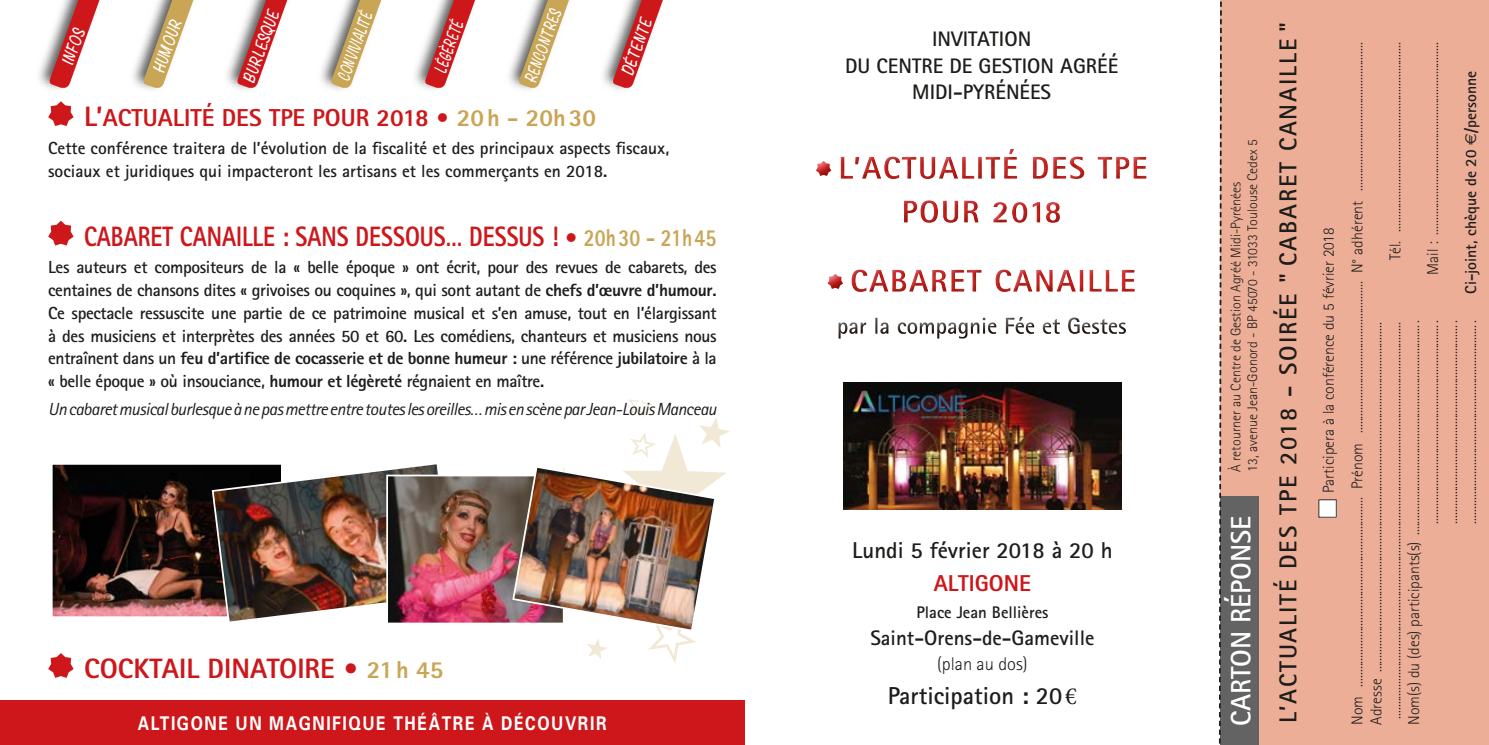
<style>
.page{position:relative;width:1489px;height:745px;background:#fff}
.page>*{position:absolute;margin:0;border:0;box-sizing:border-box;transform-origin:0 0}
.t1{font:800 28px "Rotis Sans Serif";color:#cd171a;scale:.82 1}
.t2{font:800 28px "Rotis Sans Serif";color:#cd171a}
.t3{font:700 28px "Rotis Sans Serif";color:#fff}
.t4{font:700 24.5px "Rotis Sans Serif";letter-spacing:.075em;color:#1d1d1b}
.t5{font:800 24.5px "Rotis Sans Serif";color:#cd171a}
.t6{font:700 24.5px "Rotis Sans Serif";color:#1d1d1b}
.t7{font:700 22.93px "Rotis Sans Serif";color:#1d1d1b}
.t8{font:800 22.93px "Rotis Sans Serif";color:#cd171a}
.t9{font:700 21px/26.2px "Rotis Sans Serif";color:#1d1d1b;text-align:center}
.t10{font:700 18.9px "Univers";letter-spacing:.1em;color:#fff;scale:.83 1}
.t11{font:300 18.38px "Rotis Sans Serif";color:#1d1d1b}
.t12{font:700 17.5px/22.8px "Rotis Sans Serif";color:#1d1d1b}
.t13{font:italic 17.5px "Rotis Sans Serif";letter-spacing:-.03em;color:#1d1d1b}
.t14{font:700 16.8px "Rotis Sans Serif";color:#1d1d1b}
.t15{font:300 15.75px/18.9px "Rotis Sans Serif";color:#1d1d1b}
.t16{font:700 15.75px "Rotis Sans Serif";color:#1d1d1b}
.t17{font:700 14.7px "Noteworthy";color:#fff;scale:.8 1}
.t18{font:700 14.7px "Noteworthy";color:#fff;scale:.65 1}
.t19{font:700 14.7px "Noteworthy";color:#fff;scale:.7 1}
.t20{font:300 14px/16.8px "Rotis Sans Serif";color:#1d1d1b}
.s1{font-size:28px}
.s2{color:#c9a556}
.s3{font-size:24.5px}
.s4{font-size:24.5px;color:#c9a556}
.s5{font-weight:800}
.s6{font-family:"Minion Pro";font-weight:400}
.s7{font-family:"Euro Sans";font-weight:400}
</style>
<div class="page">
<div style="left:0;top:699px;width:744px;height:45px;background:#cd171a"></div>
<div style="left:1220px;top:0;width:268px;height:744px;background:#ecae97"></div>
<div style="left:1220px;top:496px;width:38px;height:248px;background:#646363"></div>
<svg style="left:1218px;top:2px;width:3px;height:741px"></svg>
<svg style="left:1318px;top:499px;width:18px;height:18px"></svg>
<svg style="left:48px;top:101px;width:26px;height:25px"></svg>
<svg style="left:48px;top:220px;width:26px;height:25px"></svg>
<img style="left:816px;top:161px;width:15px;height:15px">
<img style="left:840px;top:149px;width:306px;height:30px">
<img style="left:904px;top:200px;width:155px;height:23px">
<img style="left:827px;top:274px;width:16px;height:15px">
<img style="left:851px;top:269px;width:283px;height:23px">
<img style="left:1068px;top:317px;width:11px;height:16px">
<img style="left:875px;top:317px;width:139px;height:16px">
<img style="left:1100px;top:319px;width:7px;height:14px">
<img style="left:1052px;top:319px;width:7px;height:14px">
<svg style="left:1108px;top:322px;width:17px;height:11px"></svg>
<svg style="left:1082px;top:322px;width:17px;height:11px"></svg>
<svg style="left:1042px;top:322px;width:9px;height:11px"></svg>
<svg style="left:1015px;top:317px;width:19px;height:16px"></svg>
<svg style="left:987px;top:322px;width:9px;height:11px"></svg>
<img style="left:838px;top:322px;width:147px;height:16px">
<img style="left:39px;top:45px;width:573px;height:43px">
<svg style="left:49px;top:0;width:59px;height:90px"></svg>
<svg style="left:142px;top:0;width:60px;height:90px"></svg>
<svg style="left:236px;top:0;width:60px;height:90px"></svg>
<svg style="left:424px;top:0;width:59px;height:90px"></svg>
<svg style="left:612px;top:0;width:51px;height:90px"></svg>
<svg style="left:518px;top:0;width:59px;height:90px"></svg>
<svg style="left:330px;top:0;width:60px;height:90px"></svg>
<img style="left:843px;top:382px;width:278px;height:127px">
<img style="left:48px;top:399px;width:682px;height:278px">
<p class="t18" style="left:330px;top:75px;width:112px;rotate:-70deg">CONVIVIALITÉ</p>
<p class="t19" style="left:517px;top:78px;width:111px;rotate:-70deg">RENCONTRES</p>
<p class="t17" style="left:55px;top:59px;width:48px;rotate:-70deg">INFOS</p>
<p class="t17" style="left:145px;top:68px;width:71px;rotate:-70deg">HUMOUR</p>
<p class="t17" style="left:236px;top:77px;width:96px;rotate:-70deg">BURLESQUE</p>
<p class="t18" style="left:427px;top:67px;width:85px;rotate:-70deg">LÉGÈRETÉ</p>
<p class="t17" style="left:614px;top:69px;width:75px;rotate:-70deg">DÉTENTE</p>
<h2 class="t5" style="left:84px;top:102px;width:513px"><span class="s1">L’</span>ACTUALITÉ DES TPE POUR 2018 • <span class="s2">20 h - 20h 30</span></h2>
<p class="t12" style="left:48px;top:136px;width:622px">Cette conférence traitera de l’évolution de la fiscalité et des principaux aspects fiscaux, sociaux et juridiques qui impacteront les artisans et les commerçants en 2018.</p>
<h1 class="t1" style="left:84px;top:218px;width:772px">CABARET CANAILLE : SANS DESSOUS… DESSUS ! <span class="s3">•</span> <span class="s4">20h 30 - 21h 45</span></h1>
<p class="t12" style="left:48px;top:255px;width:670px;text-align:justify">Les auteurs et compositeurs de la « belle époque » ont écrit, pour des revues de cabarets, des centaines de chansons dites « grivoises ou coquines », qui sont autant de <span class="s5">chefs d’œuvre d’humour</span>.<br>Ce spectacle ressuscite une partie de ce patrimoine musical et s’en amuse, tout en l’élargissant à des musiciens et interprètes des années 50 et 60. Les comédiens, chanteurs et musiciens nous entraînent dans un <span class="s5">feu d’artifice de cocasserie et de bonne humeur</span> : une référence <span class="s5">jubilatoire</span> à la « belle époque » où insouciance, <span class="s5">humour et légèreté</span> régnaient en maître.</p>
<p class="t13" style="left:48px;top:398px;width:670px">Un cabaret musical burlesque à ne pas mettre entre toutes les oreilles… mis en scène par Jean-Louis Manceau</p>
<h1 class="t2" style="left:84px;top:650px;width:361px">COCKTAIL DINATOIRE • <span class="s4">21 h 45</span></h1>
<p class="t10" style="left:138px;top:711px;width:566px">ALTIGONE UN MAGNIFIQUE THÉÂTRE À DÉCOUVRIR</p>
<h2 class="t4" style="left:1272px;top:722px;width:701px;rotate:-90deg">L’ACTUALITÉ DES TPE 2018 - SOIRÉE " CABARET CANAILLE "</h2>
<h3 class="t9" style="left:845px;top:26px;width:274px">INVITATION<br>DU CENTRE DE GESTION AGRÉÉ<br>MIDI-PYRÉNÉES</h3>
<p class="t15" style="left:1313px;top:724px;width:683px;line-height:28.9px;text-indent:232px;rotate:-90deg">Participera à la conférence du 5 février 2018<br>Nom ................................................................. Prénom .................................................... N° adhérent ...................................................</p>
<p class="t15" style="left:1385px;top:260px;width:219px;rotate:-90deg">Tél. .................................................................</p>
<p class="t15" style="left:1423px;top:274px;width:234px;rotate:-90deg">Mail : ..................................................................</p>
<p class="t20" style="left:1227px;top:471px;width:334px;rotate:-90deg">À retourner au Centre de Gestion Agréé Midi-Pyrénées<br>13, avenue Jean-Gonord - BP 45070 - 31033 Toulouse Cedex 5</p>
<p class="t15" style="left:1404px;top:724px;width:405px;text-align:right;rotate:-90deg">Nom(s) du (des) participants(s) ........................................................................ . .................................................................... .</p>
<p class="t15" style="left:1366px;top:724px;width:404px;text-align:center;rotate:-90deg">Adresse ........................................................................................................................ ........................................................................................................................................</p>
<h1 class="t3" style="left:1223px;top:725px;width:211px;rotate:-90deg">CARTON RÉPONSE</h1>
<h3 class="t7" style="left:852px;top:535px;width:262px">Lundi 5 février 2018 à 20 h</h3>
<h3 class="t8" style="left:933px;top:568px;width:98px">ALTIGONE</h3>
<p class="t14" style="left:916px;top:601px;width:133px">Place Jean Bellières</p>
<h3 class="t9" style="left:870px;top:624px;width:225px">Saint-Orens-de-Gameville</h3>
<p class="t11" style="left:937px;top:652px;width:92px">(plan au dos)</p>
<h2 class="t6" style="left:887px;top:680px;width:191px">Participation : 20 <span class="s6">€</span></h2>
<p class="t16" style="left:1460px;top:293px;width:224px;rotate:-90deg">Ci-joint, chèque de 20 <span class="s7">€</span>/personne</p>
<p class="t15" style="left:1442px;top:523px;width:204px;rotate:-90deg">.................................................................... . .................................................................... .</p>
</div>
